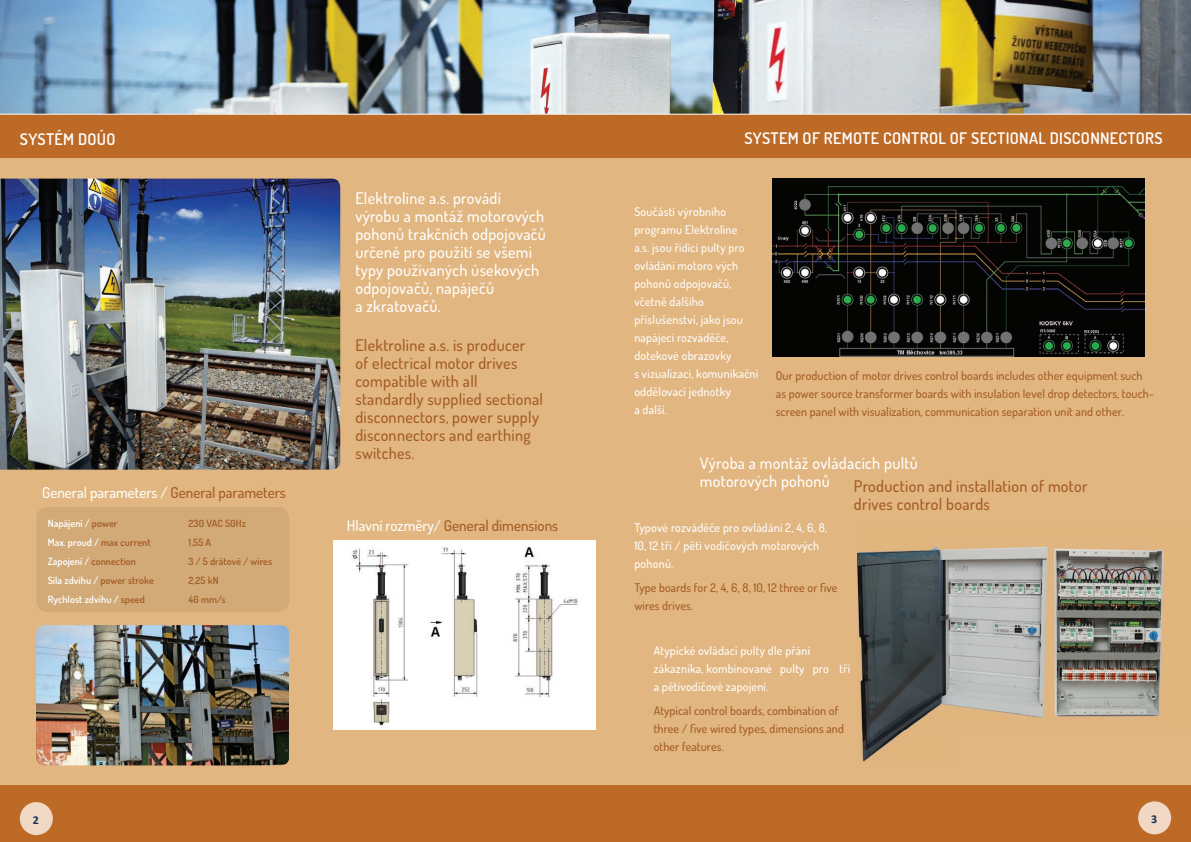
<style>
.page{position:relative;width:1191px;height:842px;background:#fff}
.page>*{position:absolute;margin:0;border:0;box-sizing:border-box;transform-origin:0 0}
.t1{font:500 16px/18px "Dosis";letter-spacing:.02em;color:#a35b25}
.t2{font:500 16px/18px "Dosis";letter-spacing:.02em;color:#fff}
.t3{font:600 16px "Dosis";letter-spacing:.02em;color:#fff}
.t4{font:500 15px "Dosis";color:#fff}
.t5{font:500 15px "Dosis";color:#a35b25}
.t6{font:500 12px/18px "Dosis";letter-spacing:.02em;color:#fff}
.t7{font:500 12px/18px "Dosis";letter-spacing:.01em;color:#a35b25}
.t8{font:700 12px "Calibri";color:#152f59}
.t9{font:600 10px/18.8px "Dosis";letter-spacing:.01em;color:#fff}
.t10{font:600 10px/18.8px "Dosis";letter-spacing:.01em;color:#a35b25}
.s1{color:#a35b25}
.s2{color:#fff}
</style>
<div class="page">
<img style="left:0;top:0;width:1191px;height:114px">
<div style="left:0;top:120px;width:1191px;height:722px;background:#e2b680"></div>
<div style="left:0;top:114px;width:1191px;height:43px;background:#be6a27"></div>
<hr style="left:0;top:114px;width:1191px;height:1px;background:#fff">
<div style="left:0;top:785px;width:595px;height:57px;background:#be6a27"></div>
<div style="left:595px;top:785px;width:596px;height:57px;background:#be6a27"></div>
<div style="left:20px;top:802px;width:33px;height:33px;background:#f0d8c4;border-radius:50%"></div>
<div style="left:1138px;top:801px;width:33px;height:33px;background:#f0d8c4;border-radius:50%"></div>
<img style="left:0;top:179px;width:340px;height:291px">
<img style="left:334px;top:540px;width:261px;height:189px">
<div style="left:36px;top:507px;width:253px;height:105px;background:#d2aa78;border-radius:11px"></div>
<img style="left:36px;top:625px;width:253px;height:140px">
<img style="left:773px;top:179px;width:371px;height:178px">
<img style="left:857px;top:544px;width:307px;height:218px">
<h1 class="t3" style="left:20px;top:128px;width:97px">SYSTÉM DOÚO</h1>
<p class="t4" style="left:42px;top:483px;width:245px">General parameters / <span class="s1">General parameters</span></p>
<p class="t9" style="left:48px;top:514px;width:71px">Napájení / <span class="s1">power</span></p>
<p class="t10" style="left:189px;top:514px;width:59px">230 VAC 50Hz</p>
<p class="t9" style="left:48px;top:533px;width:105px">Max. proud / <span class="s1">max current</span></p>
<p class="t10" style="left:189px;top:533px;width:24px">1,55 A</p>
<p class="t10" style="left:48px;top:552px;width:90px"><span class="s2">Zapojení /</span> connection</p>
<p class="t10" style="left:189px;top:552px;width:85px">3 / 5 drátové / wires</p>
<p class="t9" style="left:48px;top:570px;width:108px">Síla zdvihu / <span class="s1">power stroke<br></span>Rychlost zdvihu / <span class="s1">speed</span></p>
<p class="t10" style="left:189px;top:570px;width:39px">2,25 kN<br>46 mm/s</p>
<h1 class="t2" style="left:355px;top:188px;width:192px">Elektroline a.s. provádí výrobu a montáž motorových pohonů trakčních odpojovačů určené pro použití se všemi typy používaných úsekových odpojovačů, napáječů<br>a zkratovačů.</h1>
<h1 class="t1" style="left:355px;top:336px;width:189px">Elektroline a.s. is producer<br>of electrical motor drives compatible with all standardly supplied sectional disconnectors, power supply disconnectors and earthing switches.</h1>
<p class="t5" style="left:347px;top:516px;width:213px"><span class="s2">Hlavní rozměry/</span> General dimensions</p>
<h1 class="t3" style="left:744px;top:128px;width:420px">SYSTEM OF REMOTE CONTROL OF SECTIONAL DISCONNECTORS</h1>
<p class="t6" style="left:634px;top:203px;width:125px">Součástí výrobního programu Elektroline<br>a.s. jsou řídící pulty pro ovládání motoro vých pohonů odpojovačů, včetně dalšího příslušenství, jako jsou napájecí rozváděče, dotekové obrazovky<br>s vizualizací, komunikační oddělovací jednotky<br>a další.</p>
<p class="t7" style="left:776px;top:366px;width:380px">Our production of motor drives control boards includes other equipment such as power source transformer boards with insulation level drop detectors, touch&shy;screen panel with visualization, communication separation unit and other.</p>
<h1 class="t2" style="left:700px;top:454px;width:219px">Výroba a montáž ovládacích pultů motorových pohonů</h1>
<h1 class="t1" style="left:854px;top:477px;width:235px">Production and installation of motor drives control boards</h1>
<p class="t6" style="left:634px;top:519px;width:194px">Typové rozváděče pro ovládání 2, 4, 6, 8,<br>10, 12 tří / pěti vodičových motorových pohonů.</p>
<p class="t7" style="left:634px;top:578px;width:205px">Type boards for 2, 4, 6, 8, 10, 12 three or five wires drives.</p>
<p class="t6" style="left:653px;top:641px;width:198px">Atypické ovládací pulty dle přání zákazníka, kombinované pulty pro tří a pětivodičové zapojení.</p>
<p class="t7" style="left:653px;top:701px;width:192px">Atypical control boards, combination of three / five wired types, dimensions and other features.</p>
<p class="t8" style="left:33px;top:812px;width:8px">2</p>
<p class="t8" style="left:1151px;top:812px;width:8px">3</p>
</div>
